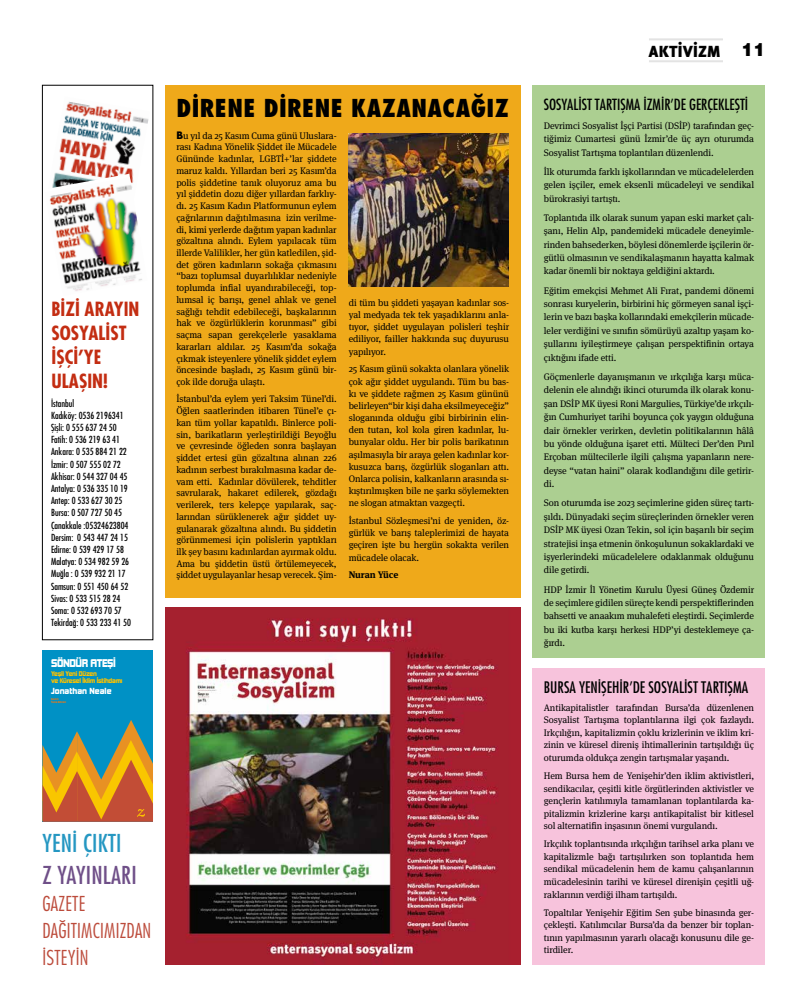
<style>
.page{position:relative;width:808px;height:993px;background:#fff}
.page>*{position:absolute;margin:0;border:0;box-sizing:border-box;transform-origin:0 0}
.t1{font:24px "Futura Cond Black Tr";letter-spacing:.02em;color:#000}
.t2{font:24px "Futura Cond Nr Tr";letter-spacing:.01em;color:#6f4f88}
.t3{font:24px "Futura Cond Nr Tr";letter-spacing:.01em;color:#2597c2}
.t4{font:20px/27.1px "Futura Cond Light Tr";letter-spacing:.01em;color:#bc4b3b}
.t5{font:19px/24px "Futura Cond Bold Tr";color:#c32d12}
.t6{font:16px "Meta Black Tr";color:#000}
.t7{font:15.5px "Futura Cond Nr Tr";color:#000}
.t8{font:15px "Futura Cond Nr Tr";color:#000}
.t9{font:10.2px "My E Kimberley Bl";letter-spacing:-.04em;color:#fff}
.t10{font:9.5px/11.7px "Meta Serif Pro";letter-spacing:-.01em;color:#000;text-align:justify}
.t11{font:9.5px/12.2px "Futura Cond Nr Tr";color:#000}
.t12{font:700 9.5px "Meta Serif Pro";letter-spacing:-.01em;color:#000}
.t13{font:8px "My E Kimberley Bl";color:#fff}
.t14{font:6.2px/6.8px "My E Kimberley Bl";letter-spacing:-.04em;color:#fdc100}
.t15{font:2.6px/2.8px "My E Kimberley Bl";color:#ef7814}
.s1{font-family:"Helvetica Black Tr";font-size:18px}
.s2{font-family:"Futura Bold Tr";font-size:10px}
</style>
<div class="page">
<hr style="left:649px;top:38px;width:74px;height:2px;background:#e3e3e3">
<hr style="left:649px;top:60px;width:74px;height:2px;background:#e3e3e3">
<div style="left:43px;top:650px;width:53px;height:171px;background:#0091c5"></div>
<div style="left:77px;top:650px;width:76px;height:171px;background:#0091c5"></div>
<svg style="left:43px;top:720px;width:110px;height:101px"></svg>
<div style="left:42px;top:85px;width:111px;height:554px;border:1px solid #000"></div>
<svg style="left:54px;top:101px;width:95px;height:76px"></svg>
<img style="left:49px;top:177px;width:93px;height:114px">
<img style="left:165px;top:607px;width:355px;height:357px">
<div style="left:165px;top:85px;width:355px;height:512px;background:#efa91a"></div>
<img style="left:349px;top:133px;width:159px;height:153px">
<div style="left:532px;top:85px;width:233px;height:572px;background:#accf91"></div>
<div style="left:532px;top:668px;width:233px;height:296px;background:#f7c3dc"></div>
<h3 class="t5" style="left:52px;top:297px;width:89px">BİZİ ARAYIN<br>SOSYALİST<br>İŞÇİ’YE<br>ULAŞIN!</h3>
<p class="t11" style="left:51px;top:396px;width:81px">İstanbul<br>Kadıköy: 0536 2196341<br>Şişli: 0 555 637 24 50<br>Fatih: 0 536 219 63 41<br>Ankara: 0 535 884 21 22<br>İzmir: 0 507 555 02 72<br>Akhisar: 0 544 327 04 45<br>Antalya: 0 536 335 10 19<br>Antep: 0 533 627 30 25<br>Bursa: 0 507 727 50 45<br>Çanakkale :05324623804<br>Dersim: 0 543 447 24 15<br>Edirne: 0 539 429 17 58<br>Malatya: 0 534 982 59 26<br>Muğla : 0 539 932 21 17<br>Samsun: 0 551 450 64 52<br>Sivas: 0 533 515 28 24<br>Soma: 0 532 693 70 57<br>Tekirdağ: 0 533 233 41 50</p>
<p class="t9" style="left:51px;top:656px;width:66px">SÖNDÜR ATEŞİ</p>
<p class="t14" style="left:51px;top:670px;width:73px">Yeşil Yeni Düzen<br>ve Küresel İklim İstihdamı</p>
<p class="t13" style="left:51px;top:685px;width:62px">Jonathan Neale</p>
<p class="t15" style="left:51px;top:697px;width:17px">Çeviri:<br>Tuna Emren</p>
<h1 class="t3" style="left:43px;top:827px;width:80px">YENİ ÇIKTI</h1>
<h1 class="t2" style="left:43px;top:859px;width:96px">Z YAYINLARI</h1>
<h2 class="t4" style="left:43px;top:889px;width:110px">GAZETE<br>DAĞITIMCIMIZDAN<br>İSTEYİN</h2>
<h3 class="t6" style="left:649px;top:42px;width:118px">AKTİVİZM <span class="s1">11</span></h3>
<h1 class="t1" style="left:176px;top:92px;width:334px">DİRENE DİRENE KAZANACAĞIZ</h1>
<h3 class="t8" style="left:544px;top:95px;width:206px">SOSYALİST TARTIŞMA İZMİR’DE GERÇEKLEŞTİ</h3>
<p class="t10" style="left:544px;top:118px;width:212px;line-height:13.4px">Devrimci Sosyalist İşçi Partisi (DSİP) tarafından geç&shy;tiğimiz Cumartesi günü İzmir’de üç ayrı oturumda Sosyalist Tartışma toplantıları düzenlendi.</p>
<p class="t10" style="left:544px;top:164px;width:212px;line-height:13.4px">İlk oturumda farklı işkollarından ve mücadelelerden gelen işçiler, emek eksenli mücadeleyi ve sendikal bürokrasiyi tartıştı.</p>
<p class="t10" style="left:544px;top:210px;width:212px;line-height:13.4px">Toplantıda ilk olarak sunum yapan eski market çalı&shy;şanı, Helin Alp, pandemideki mücadele deneyimle&shy;rinden bahsederken, böylesi dönemlerde işçilerin ör&shy;gütlü olmasının ve sendikalaşmanın hayatta kalmak kadar önemli bir noktaya geldiğini aktardı.</p>
<p class="t10" style="left:544px;top:283px;width:212px;line-height:13.4px">Eğitim emekçisi Mehmet Ali Fırat, pandemi dönemi sonrası kuryelerin, birbirini hiç görmeyen sanal işçi&shy;lerin ve bazı başka kollarındaki emekçilerin mücade&shy;leler verdiğini ve sınıfın sömürüyü azaltıp yaşam ko&shy;şullarını iyileştirmeye çalışan perspektifinin ortaya çıktığını ifade etti.</p>
<p class="t10" style="left:544px;top:369px;width:212px;line-height:13.4px">Göçmenlerle dayanışmanın ve ırkçılığa karşı müca&shy;delenin ele alındığı ikinci oturumda ilk olarak konu&shy;şan DSİP MK üyesi Roni Margulies, Türkiye’de ırkçılı&shy;ğın Cumhuriyet tarihi boyunca çok yaygın olduğuna dair örnekler verirken, devletin politikalarının hâlâ bu yönde olduğuna işaret etti. Mülteci Der’den Pırıl Erçoban mültecilerle ilgili çalışma yapanların nere&shy;deyse “vatan haini” olarak kodlandığını dile getirir&shy;di.</p>
<p class="t10" style="left:544px;top:495px;width:212px;line-height:13.4px">Son oturumda ise 2023 seçimlerine giden süreç tartı&shy;şıldı. Dünyadaki seçim süreçlerinden örnekler veren DSİP MK üyesi Ozan Tekin, sol için başarılı bir seçim stratejisi inşa etmenin önkoşulunun sokaklardaki ve işyerlerindeki mücadelelere odaklanmak olduğunu dile getirdi.</p>
<p class="t10" style="left:544px;top:582px;width:212px;line-height:13.4px">HDP İzmir İl Yönetim Kurulu Üyesi Güneş Özdemir de seçimlere gidilen süreçte kendi perspektiflerinden bahsetti ve anaakım muhalefeti eleştirdi. Seçimlerde bu iki kutba karşı herkesi HDP’yi desteklemeye ça&shy;ğırdı.</p>
<h3 class="t7" style="left:544px;top:676px;width:206px">BURSA YENİŞEHİR’DE SOSYALİST TARTIŞMA</h3>
<p class="t10" style="left:544px;top:700px;width:212px;line-height:12.5px">Antikapitalistler tarafından Bursa’da düzenlenen Sosyalist Tartışma toplantılarına ilgi çok fazlaydı.<br>Irkçılığın, kapitalizmin çoklu krizlerinin ve iklim kri&shy;zinin ve küresel direniş ihtimallerinin tartışıldığı üç oturumda oldukça zengin tartışmalar yaşandı.</p>
<p class="t10" style="left:544px;top:768px;width:212px;line-height:12.5px">Hem Bursa hem de Yenişehir’den iklim aktivistleri, sendikacılar, çeşitli kitle örgütlerinden aktivistler ve gençlerin katılımıyla tamamlanan toplantılarda ka&shy;pitalizmin krizlerine karşı antikapitalist bir kitlesel sol alternatifin inşasının önemi vurgulandı.</p>
<p class="t10" style="left:544px;top:837px;width:212px;line-height:12.5px">Irkçılık toplantısında ırkçılığın tarihsel arka planı ve kapitalizmle bağı tartışılırken son toplantıda hem sendikal mücadelenin hem de kamu çalışanlarının mücadelesinin tarihi ve küresel direnişin çeşitli uğ&shy;raklarının verdiği ilham tartışıldı.</p>
<p class="t10" style="left:544px;top:905px;width:212px;line-height:12.5px">Topaltılar Yenişehir Eğitim Sen şube binasında ger&shy;çekleşti. Katılımcılar Bursa’da da benzer bir toplan&shy;tının yapılmasının yararlı olacağı konusunu dile ge&shy;tirdiler.</p>
<p class="t10" style="left:176px;top:129px;width:162px"><span class="s2">B</span>u yıl da 25 Kasım Cuma günü Uluslara&shy;rası Kadına Yönelik Şiddet ile Mücadele Gününde kadınlar, LGBTİ+’lar şiddete maruz kaldı. Yıllardan beri 25 Kasım’da polis şiddetine tanık oluyoruz ama bu yıl şiddetin dozu diğer yıllardan farklıy&shy;dı. 25 Kasım Kadın Platformunun eylem çağrılarının dağıtılmasına izin verilme&shy;di, kimi yerlerde dağıtım yapan kadınlar gözaltına alındı. Eylem yapılacak tüm illerde Valilikler, her gün katledilen, şid&shy;det gören kadınların sokağa çıkmasını “bazı toplumsal duyarlılıklar nedeniyle toplumda infial uyandırabileceği, top&shy;lumsal iç barışı, genel ahlak ve genel sağlığı tehdit edebileceği, başkalarının hak ve özgürlüklerin korunması” gibi saçma sapan gerekçelerle yasaklama kararları aldılar. 25 Kasım’da sokağa çıkmak isteyenlere yönelik şiddet eylem öncesinde başladı, 25 Kasım günü bir&shy;çok ilde doruğa ulaştı.</p>
<p class="t10" style="left:176px;top:393px;width:162px">İstanbul’da eylem yeri Taksim Tünel’di.<br>Öğlen saatlerinden itibaren Tünel’e çı&shy;kan tüm yollar kapatıldı. Binlerce poli&shy;sin, barikatların yerleştirildiği Beyoğlu ve çevresinde öğleden sonra başlayan şiddet ertesi gün gözaltına alınan 226 kadının serbest bırakılmasına kadar de&shy;vam etti. Kadınlar dövülerek, tehditler savrularak, hakaret edilerek, gözdağı verilerek, ters kelepçe yapılarak, saç&shy;larından sürüklenerek ağır şiddet uy&shy;gulanarak gözaltına alındı. Bu şiddetin görünmemesi için polislerin yaptıkları ilk şey basını kadınlardan ayırmak oldu.<br>Ama bu şiddetin üstü örtülemeyecek, şiddet uygulayanlar hesap verecek. Şim-</p>
<p class="t10" style="left:349px;top:296px;width:162px;line-height:12.2px">di tüm bu şiddeti yaşayan kadınlar sos&shy;yal medyada tek tek yaşadıklarını anla&shy;tıyor, şiddet uygulayan polisleri teşhir ediliyor, failler hakkında suç duyurusu yapılıyor.</p>
<p class="t10" style="left:349px;top:362px;width:162px;line-height:12.2px">25 Kasım günü sokakta olanlara yönelik çok ağır şiddet uygulandı. Tüm bu bas&shy;kı ve şiddete rağmen 25 Kasım gününü belirleyen“bir kişi daha eksilmeyeceğiz” sloganında olduğu gibi birbirinin elin&shy;den tutan, kol kola giren kadınlar, lu&shy;bunyalar oldu. Her bir polis barikatının aşılmasıyla bir araya gelen kadınlar kor&shy;kusuzca barış, özgürlük sloganları attı.<br>Onlarca polisin, kalkanların arasında sı&shy;kıştırılmışken bile ne şarkı söylemekten ne slogan atmaktan vazgeçti.</p>
<p class="t10" style="left:349px;top:514px;width:162px;line-height:12.2px">İstanbul Sözleşmesi’ni de yeniden, öz&shy;gürlük ve barış taleplerimizi de hayata geçiren işte bu hergün sokakta verilen mücadele olacak.</p>
<p class="t12" style="left:349px;top:567px;width:51px">Nuran Yüce</p>
</div>
